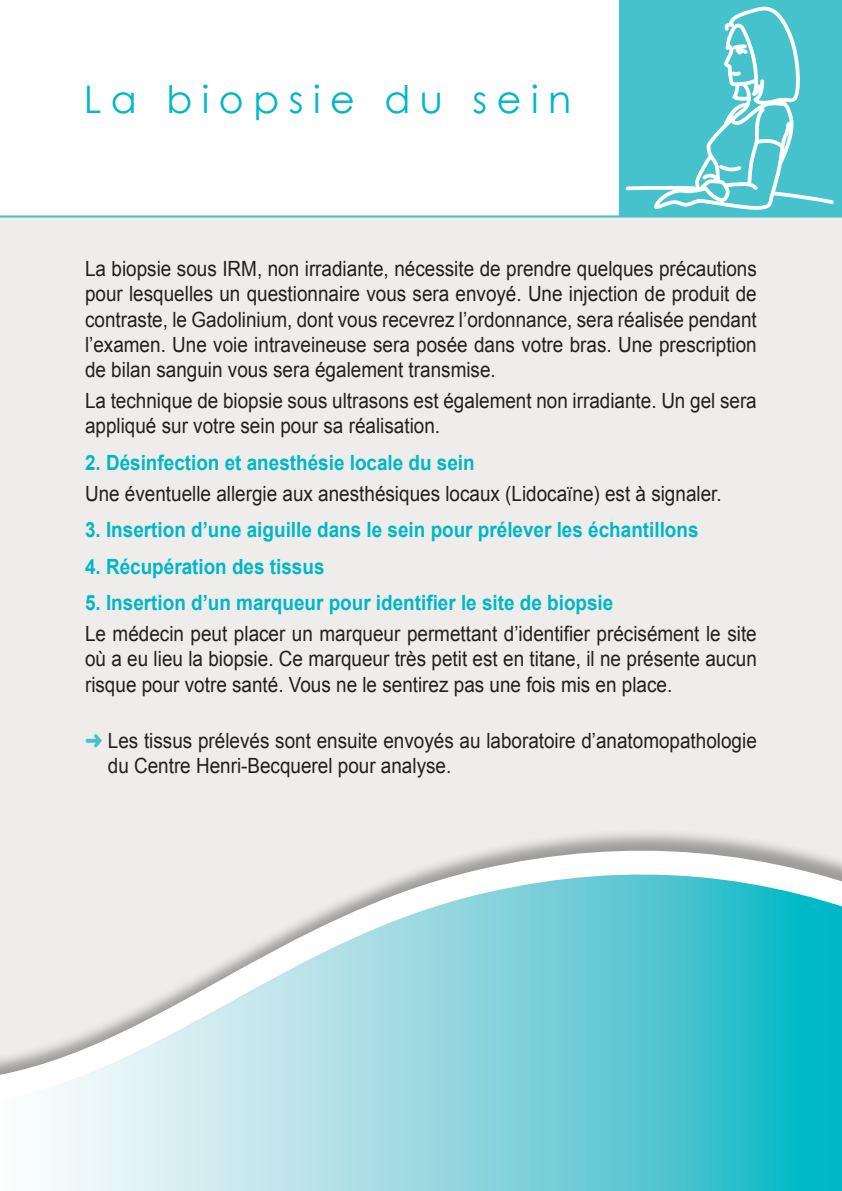
<style>
.page{position:relative;width:842px;height:1191px;background:#fff}
.page>*{position:absolute;margin:0;border:0;box-sizing:border-box;transform-origin:0 0}
.t1{font:38px "Century Gothic";letter-spacing:.25em;color:#00b7c5}
.t2{font:21px/25.2px "Arial";color:#231f20;text-align:justify;scale:.9 1}
.t3{font:700 21px "Arial";color:#00b7c5;scale:.9 1}
.s1{color:#45c2cc}
</style>
<div class="page">
<div style="left:0;top:215px;width:842px;height:976px;background:#efedec"></div>
<svg style="left:0;top:1106px;width:842px;height:85px"></svg>
<svg style="left:0;top:835px;width:842px;height:271px"></svg>
<hr style="left:0;top:215px;width:842px;height:2px;background:#45c2cc">
<div style="left:620px;top:0;width:222px;height:216px;background:#45c2cc"></div>
<svg style="left:626px;top:6px;width:208px;height:204px"></svg>
<h1 class="t1" style="left:84px;top:76px;width:489px">La biopsie du sein</h1>
<p class="t2" style="left:85px;top:256px;width:748px">La biopsie sous IRM, non irradiante, nécessite de prendre quelques précautions pour lesquelles un questionnaire vous sera envoyé. Une injection de produit de contraste, le Gadolinium, dont vous recevrez l’ordonnance, sera réalisée pendant l’examen. Une voie intraveineuse sera posée dans votre bras. Une prescription de bilan sanguin vous sera également transmise.</p>
<p class="t2" style="left:85px;top:388px;width:748px">La technique de biopsie sous ultrasons est également non irradiante. Un gel sera appliqué sur votre sein pour sa réalisation.</p>
<p class="t3" style="left:85px;top:450px;width:434px">2. Désinfection et anesthésie locale du sein</p>
<p class="t2" style="left:85px;top:480px;width:709px">Une éventuelle allergie aux anesthésiques locaux (Lidocaïne) est à signaler.</p>
<p class="t3" style="left:85px;top:518px;width:683px">3. Insertion d’une aiguille dans le sein pour prélever les échantillons</p>
<p class="t3" style="left:85px;top:554px;width:268px">4. Récupération des tissus</p>
<p class="t3" style="left:85px;top:591px;width:588px">5. Insertion d’un marqueur pour identifier le site de biopsie</p>
<p class="t2" style="left:85px;top:621px;width:748px">Le médecin peut placer un marqueur permettant d’identifier précisément le site où a eu lieu la biopsie. Ce marqueur très petit est en titane, il ne présente aucun risque pour votre santé. Vous ne le sentirez pas une fois mis en place.</p>
<p class="t2" style="left:108px;top:727px;width:723px;text-indent:-23px"><span class="s1">➜</span> Les tissus prélevés sont ensuite envoyés au laboratoire d’anatomopathologie du Centre Henri-Becquerel pour analyse.</p>
</div>
